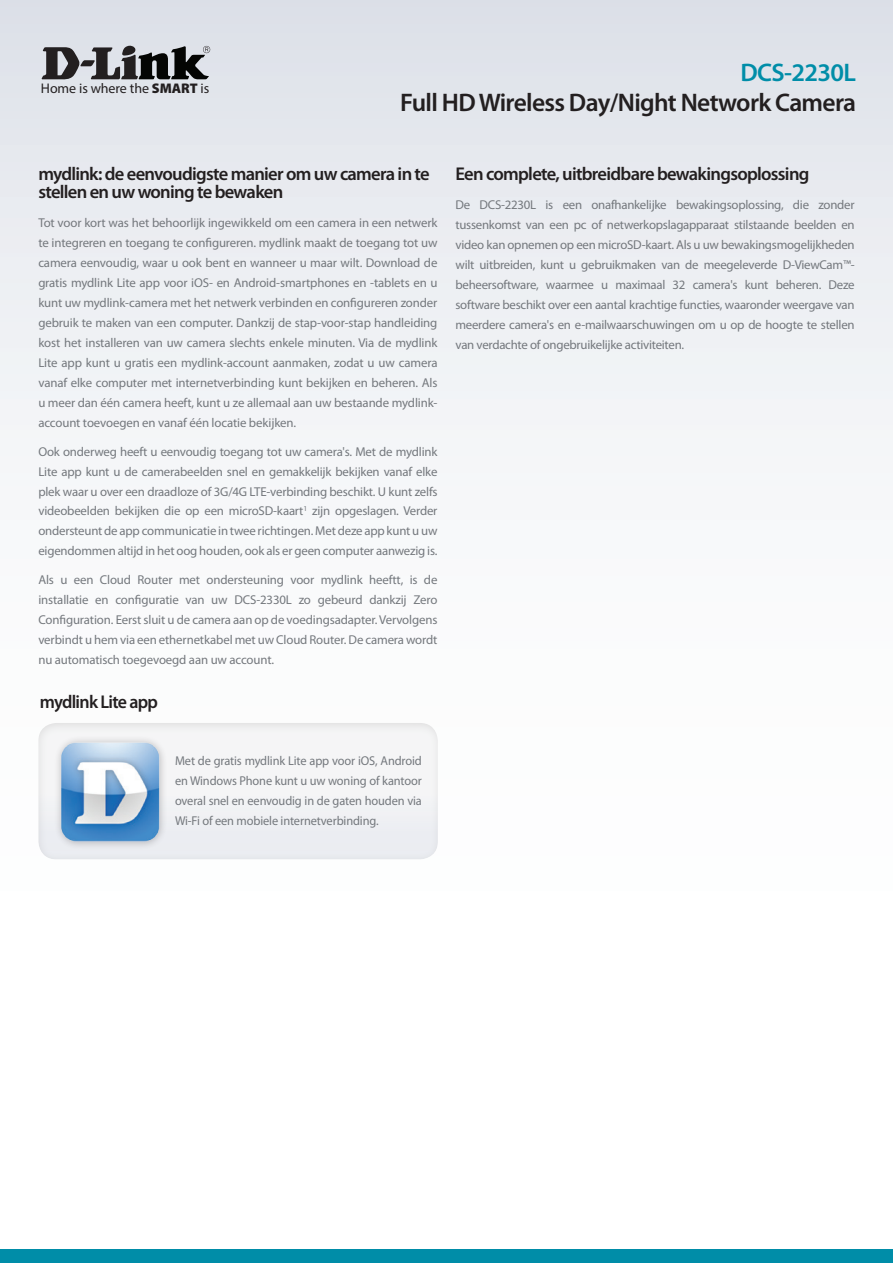
<style>
.page{position:relative;width:893px;height:1263px;background:#fff}
.page>*{position:absolute;margin:0;border:0;box-sizing:border-box;transform-origin:0 0}
.Product_Name__Conten{font:600 25.5px "Myriad Pro";letter-spacing:-.025em;color:#231f20}
.Product_Name__Conten-2{font:600 25.5px "Myriad Pro";letter-spacing:-.025em;color:#008da8}
.Description_Topic{font:600 18.6px/18px "Myriad Pro";letter-spacing:-.04em;color:#231f20}
.Description_Text{font:600 18.6px "Myriad Pro";letter-spacing:-.04em;color:#231f20}
.t1{font:13.95px "Myriad Pro";letter-spacing:-.005em;color:#231f20}
.Description_Text-2{font:12.9px/20px "Myriad Pro";letter-spacing:-.015em;color:#74787d;text-align:justify}
.s1{font-weight:900}
</style>
<div class="page">
<div style="left:0;top:0;width:893px;height:1084px;background:linear-gradient(to bottom,#e3e6ec,#fff)"></div>
<div style="left:0;top:1249px;width:893px;height:14px;background:#008da8"></div>
<svg style="left:42px;top:46px;width:168px;height:34px;background:#737376"></svg>
<div style="left:37px;top:721px;width:402px;height:140px;background:#f2f3f5"></div>
<div style="left:54px;top:735px;width:114px;height:115px;background:#e9ebef"></div>
<img style="left:54px;top:735px;width:112px;height:111px">
<p class="t1" style="left:41px;top:80px;width:170px">Home is where the <span class="s1">SMART</span> is</p>
<p class="Product_Name__Conten-2" style="left:740px;top:56px;width:117px">DCS-2230L</p>
<p class="Product_Name__Conten" style="left:400px;top:86px;width:457px">Full HD Wireless Day/Night Network Camera</p>
<p class="Description_Topic" style="left:38px;top:165px;width:393px">mydlink: de eenvoudigste manier om uw camera in te stellen en uw woning te bewaken</p>
<p class="Description_Text-2" style="left:38px;top:213px;width:401px">Tot voor kort was het behoorlijk ingewikkeld om een camera in een netwerk te integreren en toegang te configureren. mydlink maakt de toegang tot uw camera eenvoudig, waar u ook bent en wanneer u maar wilt. Download de gratis mydlink Lite app voor iOS- en Android-smartphones en -tablets en u kunt uw mydlink-camera met het netwerk verbinden en configureren zonder gebruik te maken van een computer. Dankzij de stap-voor-stap handleiding kost het installeren van uw camera slechts enkele minuten. Via de mydlink Lite app kunt u gratis een mydlink-account aanmaken, zodat u uw camera vanaf elke computer met internetverbinding kunt bekijken en beheren. Als u meer dan één camera heeft, kunt u ze allemaal aan uw bestaande mydlink&shy;account toevoegen en vanaf één locatie bekijken.</p>
<p class="Description_Text-2" style="left:38px;top:441px;width:401px">Ook onderweg heeft u eenvoudig toegang tot uw camera's. Met de mydlink Lite app kunt u de camerabeelden snel en gemakkelijk bekijken vanaf elke plek waar u over een draadloze of 3G/4G LTE-verbinding beschikt. U kunt zelfs videobeelden bekijken die op een microSD-kaart<sup>1</sup> zijn opgeslagen. Verder ondersteunt de app communicatie in twee richtingen. Met deze app kunt u uw eigendommen altijd in het oog houden, ook als er geen computer aanwezig is.</p>
<p class="Description_Text-2" style="left:38px;top:570px;width:401px">Als u een Cloud Router met ondersteuning voor mydlink heeftt, is de installatie en configuratie van uw DCS-2330L zo gebeurd dankzij Zero Configuration. Eerst sluit u de camera aan op de voedingsadapter. Vervolgens verbindt u hem via een ethernetkabel met uw Cloud Router. De camera wordt nu automatisch toegevoegd aan uw account.</p>
<p class="Description_Topic" style="left:40px;top:692px;width:120px">mydlink Lite app</p>
<p class="Description_Text-2" style="left:175px;top:751px;width:248px">Met de gratis mydlink Lite app voor iOS, Android en Windows Phone kunt u uw woning of kantoor overal snel en eenvoudig in de gaten houden via Wi-Fi of een mobiele internetverbinding.</p>
<p class="Description_Text" style="left:455px;top:162px;width:355px">Een complete, uitbreidbare bewakingsoplossing</p>
<p class="Description_Text-2" style="left:455px;top:195px;width:401px">De DCS-2230L is een onafhankelijke bewakingsoplossing, die zonder tussenkomst van een pc of netwerkopslagapparaat stilstaande beelden en video kan opnemen op een microSD-kaart. Als u uw bewakingsmogelijkheden wilt uitbreiden, kunt u gebruikmaken van de meegeleverde D-ViewCam™- beheersoftware, waarmee u maximaal 32 camera's kunt beheren. Deze software beschikt over een aantal krachtige functies, waaronder weergave van meerdere camera's en e-mailwaarschuwingen om u op de hoogte te stellen van verdachte of ongebruikelijke activiteiten.</p>
</div>
